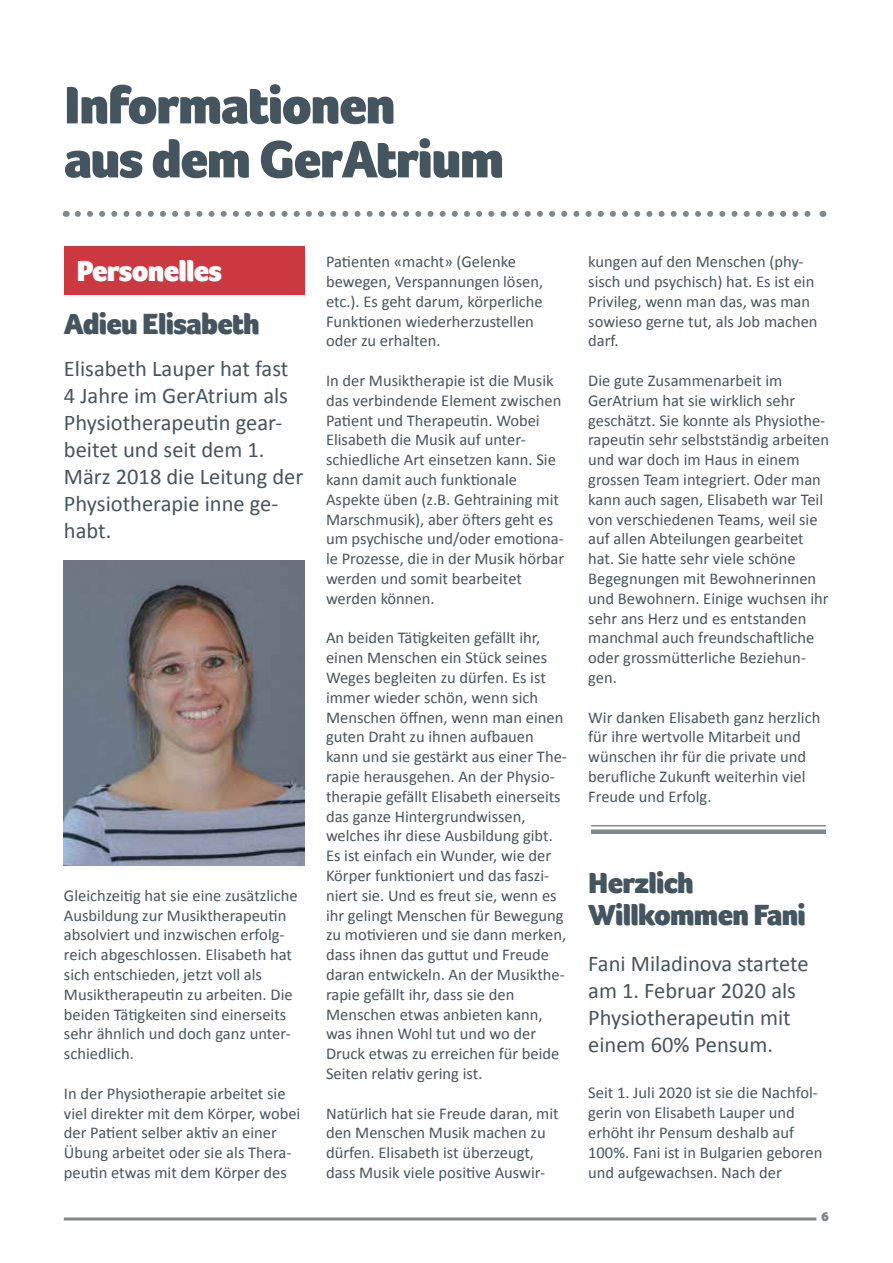
<style>
.page{position:relative;width:893px;height:1263px;background:#fff}
.page>*{position:absolute;margin:0;border:0;box-sizing:border-box;transform-origin:0 0}
.t1{font:900 54px/54px "Foco";letter-spacing:-.025em;color:#44555f}
.t2{font:900 30px/31.5px "Foco";letter-spacing:-.025em;color:#44555f}
.t3{font:900 30px "Foco";letter-spacing:-.025em;color:#fff}
.t4{font:22.5px/27px "Calibri";color:#44555f}
.t5{font:16.5px/19.8px "Calibri";color:#44555f}
.t6{font:900 13.5px "Foco";color:#7f888f}
</style>
<div class="page">
<hr style="left:64px;top:1217px;width:752px;height:3px;background:#7f888f">
<svg style="left:78px;top:211px;width:733px;height:6px"></svg>
<div style="left:64px;top:246px;width:241px;height:48px;background:#cb383f"></div>
<img style="left:64px;top:561px;width:241px;height:305px">
<hr style="left:591px;top:825px;width:235px;height:1px;background:#7f888f">
<div style="left:591px;top:829px;width:235px;height:5px;background:#7f888f"></div>
<h1 class="t1" style="left:64px;top:78px;width:442px">Informationen<br>aus dem GerAtrium</h1>
<h2 class="t3" style="left:77px;top:251px;width:147px">Personelles</h2>
<p class="t5" style="left:588px;top:252px;width:231px">kungen auf den Menschen (phy&shy;sisch und psychisch) hat. Es ist ein<br>Privileg, wenn man das, was man sowieso gerne tut, als Job machen darf.</p>
<p class="t5" style="left:588px;top:371px;width:242px">Die gute Zusammenarbeit im<br>GerAtrium hat sie wirklich sehr geschätzt. Sie konnte als Physiothe&shy;rapeutin sehr selbstständig arbeiten und war doch im Haus in einem grossen Team integriert. Oder man kann auch sagen, Elisabeth war Teil von verschiedenen Teams, weil sie auf allen Abteilungen gearbeitet hat. Sie hatte sehr viele schöne<br>Begegnungen mit Bewohnerinnen und Bewohnern. Einige wuchsen ihr sehr ans Herz und es entstanden manchmal auch freundschaftliche oder grossmütterliche Beziehun&shy;gen.</p>
<p class="t5" style="left:588px;top:707px;width:234px">Wir danken Elisabeth ganz herzlich für ihre wertvolle Mitarbeit und wünschen ihr für die private und berufliche Zukunft weiterhin viel<br>Freude und Erfolg.</p>
<p class="t5" style="left:326px;top:252px;width:219px">Patienten «macht» (Gelenke bewegen, Verspannungen lösen, etc.). Es geht darum, körperliche<br>Funktionen wiederherzustellen oder zu erhalten.</p>
<p class="t5" style="left:326px;top:371px;width:240px">In der Musiktherapie ist die Musik das verbindende Element zwischen<br>Patient und Therapeutin. Wobei<br>Elisabeth die Musik auf unter&shy;schiedliche Art einsetzen kann. Sie kann damit auch funktionale<br>Aspekte üben (z.B. Gehtraining mit<br>Marschmusik), aber öfters geht es um psychische und/oder emotiona&shy;le Prozesse, die in der Musik hörbar werden und somit bearbeitet werden können.</p>
<p class="t5" style="left:326px;top:628px;width:242px">An beiden Tätigkeiten gefällt ihr, einen Menschen ein Stück seines<br>Weges begleiten zu dürfen. Es ist immer wieder schön, wenn sich<br>Menschen öffnen, wenn man einen guten Draht zu ihnen aufbauen kann und sie gestärkt aus einer The&shy;rapie herausgehen. An der Physio&shy;therapie gefällt Elisabeth einerseits das ganze Hintergrundwissen, welches ihr diese Ausbildung gibt.<br>Es ist einfach ein Wunder, wie der<br>Körper funktioniert und das faszi&shy;niert sie. Und es freut sie, wenn es ihr gelingt Menschen für Bewegung zu motivieren und sie dann merken, dass ihnen das guttut und Freude daran entwickeln. An der Musikthe&shy;rapie gefällt ihr, dass sie den<br>Menschen etwas anbieten kann, was ihnen Wohl tut und wo der<br>Druck etwas zu erreichen für beide<br>Seiten relativ gering ist.</p>
<p class="t5" style="left:326px;top:1103px;width:234px">Natürlich hat sie Freude daran, mit den Menschen Musik machen zu dürfen. Elisabeth ist überzeugt, dass Musik viele positive Auswir-</p>
<h2 class="t2" style="left:64px;top:308px;width:197px">Adieu Elisabeth</h2>
<h3 class="t4" style="left:64px;top:355px;width:241px">Elisabeth Lauper hat fast<br>4 Jahre im GerAtrium als<br>Physiotherapeutin gear&shy;beitet und seit dem 1.<br>März 2018 die Leitung der<br>Physiotherapie inne ge&shy;habt.</h3>
<h2 class="t2" style="left:588px;top:867px;width:219px">Herzlich<br>Willkommen Fani</h2>
<h3 class="t4" style="left:588px;top:950px;width:222px">Fani Miladinova startete am 1. Februar 2020 als<br>Physiotherapeutin mit einem 60% Pensum.</h3>
<p class="t5" style="left:588px;top:1083px;width:236px">Seit 1. Juli 2020 ist sie die Nachfol&shy;gerin von Elisabeth Lauper und erhöht ihr Pensum deshalb auf<br>100%. Fani ist in Bulgarien geboren und aufgewachsen. Nach der</p>
<p class="t5" style="left:64px;top:885px;width:235px">Gleichzeitig hat sie eine zusätzliche<br>Ausbildung zur Musiktherapeutin absolviert und inzwischen erfolg&shy;reich abgeschlossen. Elisabeth hat sich entschieden, jetzt voll als<br>Musiktherapeutin zu arbeiten. Die beiden Tätigkeiten sind einerseits sehr ähnlich und doch ganz unter&shy;schiedlich.</p>
<p class="t5" style="left:64px;top:1083px;width:238px">In der Physiotherapie arbeitet sie viel direkter mit dem Körper, wobei der Patient selber aktiv an einer Übung arbeitet oder sie als Thera&shy;peutin etwas mit dem Körper des</p>
<p class="t6" style="left:821px;top:1207px;width:9px">6</p>
</div>
